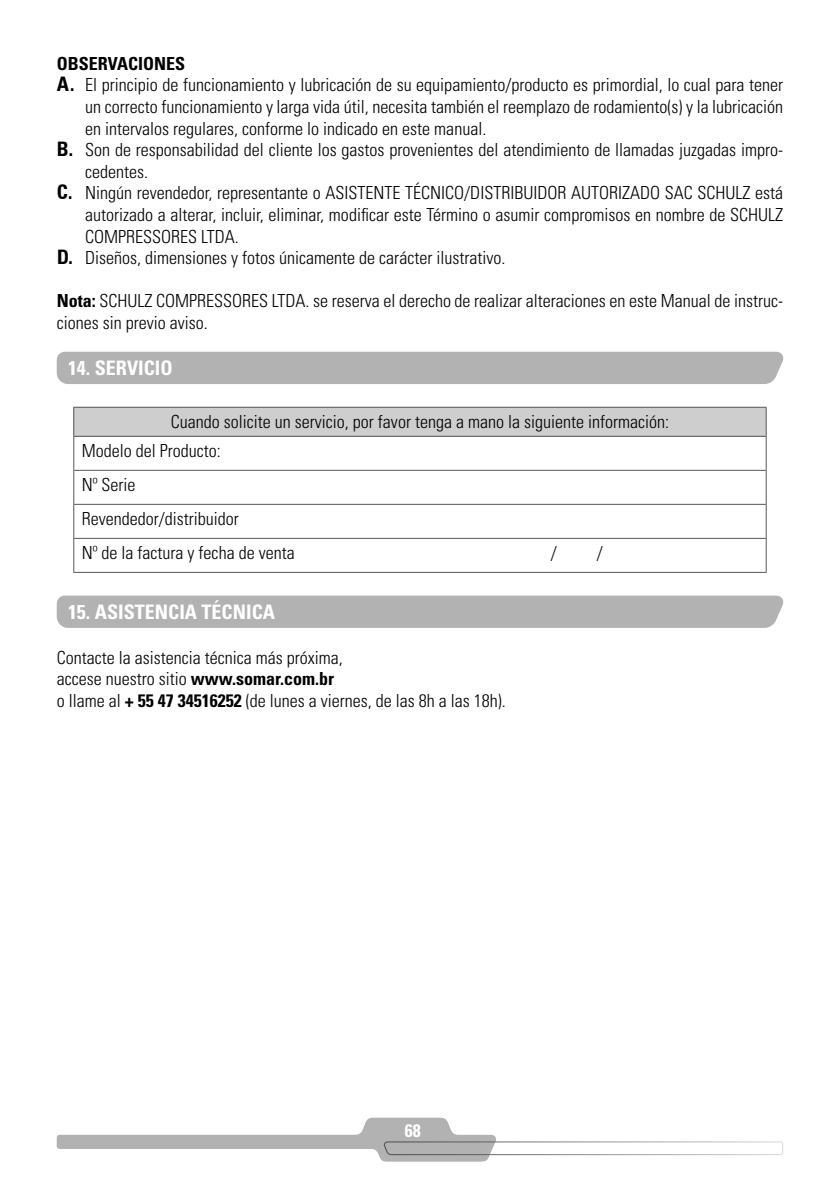
<style>
.page{position:relative;width:840px;height:1191px;background:#fff}
.page>*{position:absolute;margin:0;border:0;box-sizing:border-box;transform-origin:0 0}
.t1{font:700 condensed 20px "Univers LT Std";color:#fff}
.t2{font:300 condensed 18px/21.6px "Univers LT Std";color:#000}
.t3{font:700 condensed 18px "Univers LT Std";color:#000}
.t4{font:700 condensed 18px "Univers LT Std";color:#fff}
.s1{font-family:"Zurich BT";font-weight:700;font-size:20px}
.s2{font-weight:700}
</style>
<div class="page">
<svg style="left:57px;top:1117px;width:726px;height:44px"></svg>
<div style="left:74px;top:407px;width:691px;height:29px;background:#cecece"></div>
<hr style="left:73px;top:407px;width:693px;height:1px;background:#575756">
<svg style="left:73px;top:408px;width:1px;height:28px"></svg>
<svg style="left:765px;top:408px;width:1px;height:28px"></svg>
<hr style="left:73px;top:436px;width:693px;height:1px;background:#575756">
<hr style="left:73px;top:437px;width:1px;height:33px;background:#575756">
<hr style="left:765px;top:437px;width:1px;height:33px;background:#575756">
<hr style="left:73px;top:470px;width:693px;height:1px;background:#575756">
<hr style="left:73px;top:471px;width:1px;height:33px;background:#575756">
<hr style="left:765px;top:471px;width:1px;height:33px;background:#575756">
<hr style="left:73px;top:504px;width:693px;height:1px;background:#575756">
<hr style="left:73px;top:505px;width:1px;height:33px;background:#575756">
<hr style="left:765px;top:505px;width:1px;height:33px;background:#575756">
<hr style="left:73px;top:538px;width:693px;height:1px;background:#575756">
<hr style="left:73px;top:539px;width:1px;height:33px;background:#575756">
<hr style="left:765px;top:539px;width:1px;height:33px;background:#575756">
<hr style="left:73px;top:572px;width:693px;height:1px;background:#575756">
<div style="left:57px;top:352px;width:727px;height:32px;background:#b3b2b2"></div>
<div style="left:57px;top:595px;width:727px;height:33px;background:#b3b2b2"></div>
<p class="t3" style="left:57px;top:52px;width:130px">OBSERVACIONES</p>
<p class="t2" style="left:57px;top:74px;width:727px"><span class="s1">A.</span> El principio de funcionamiento y lubricación de su equipamiento/producto es primordial, lo cual para tener</p>
<p class="t2" style="left:85px;top:96px;width:699px">un correcto funcionamiento y larga vida útil, necesita también el reemplazo de rodamiento(s) y la lubricación</p>
<p class="t2" style="left:85px;top:117px;width:402px">en intervalos regulares, conforme lo indicado en este manual.</p>
<p class="t2" style="left:57px;top:139px;width:727px"><span class="s1">B.</span> Son de responsabilidad del cliente los gastos provenientes del atendimiento de llamadas juzgadas impro-</p>
<p class="t2" style="left:85px;top:161px;width:64px">cedentes.</p>
<p class="t2" style="left:57px;top:182px;width:727px"><span class="s1">C.</span> Ningún revendedor, representante o ASISTENTE TÉCNICO/DISTRIBUIDOR AUTORIZADO SAC SCHULZ está</p>
<p class="t2" style="left:85px;top:204px;width:699px">autorizado a alterar, incluir, eliminar, modificar este Término o asumir compromisos en nombre de SCHULZ</p>
<p class="t2" style="left:85px;top:225px;width:155px">COMPRESSORES LTDA.</p>
<p class="t2" style="left:57px;top:247px;width:450px"><span class="s1">D.</span> Diseños, dimensiones y fotos únicamente de carácter ilustrativo.</p>
<p class="t2" style="left:57px;top:290px;width:727px"><span class="s2">Nota:</span> SCHULZ COMPRESSORES LTDA. se reserva el derecho de realizar alteraciones en este Manual de instruc&shy;ciones sin previo aviso.</p>
<p class="t1" style="left:68px;top:356px;width:106px">14. SERVICIO</p>
<p class="t2" style="left:82px;top:407px;width:588px;line-height:29px;text-indent:89px">Cuando solicite un servicio, por favor tenga a mano la siguiente información:<br>Modelo del Producto:</p>
<p class="t2" style="left:82px;top:468px;width:214px;line-height:34px">Nº Serie<br>Revendedor/distribuidor<br>Nº de la factura y fecha de venta</p>
<p class="t2" style="left:550px;top:542px;width:7px">/</p>
<p class="t2" style="left:596px;top:542px;width:7px">/</p>
<p class="t1" style="left:68px;top:599px;width:208px">15. ASISTENCIA TÉCNICA</p>
<p class="t2" style="left:57px;top:646px;width:450px">Contacte la asistencia técnica más próxima,<br>accese nuestro sitio <span class="s2">www.somar.com.br<br></span>o llame al <span class="s2">+ 55 47 34516252</span> (de lunes a viernes, de las 8h a las 18h).</p>
<p class="t4" style="left:404px;top:1119px;width:17px">68</p>
</div>
